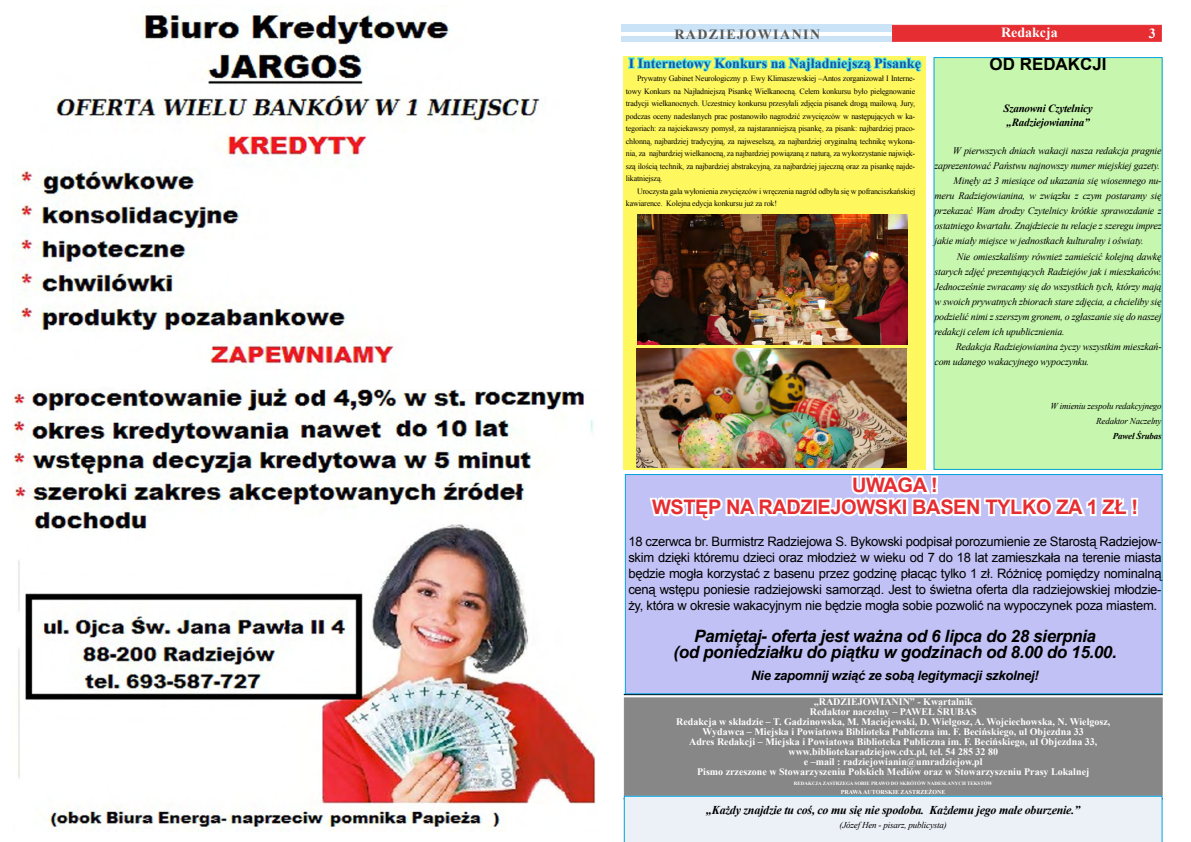
<style>
.page{position:relative;width:1191px;height:842px;background:#fff}
.page>*{position:absolute;margin:0;border:0;box-sizing:border-box;transform-origin:0 0}
.t1{font:700 20px/22px "Arial";letter-spacing:-.02em;color:#e62d32;text-align:center}
.t2{font:italic 700 17px/16px "Arial";letter-spacing:-.02em;color:#000;text-align:center}
.t3{font:700 17px "Arial";color:#000}
.t4{font:700 14px "Times New Roman";color:#1653a9}
.t5{font:700 14px "Times New Roman";letter-spacing:.1em;color:#575756}
.t6{font:700 14px "Times New Roman";color:#fff}
.t7{font:13px/16px "Arial";letter-spacing:-.02em;color:#000;text-align:justify}
.t8{font:italic 700 13px "Arial";letter-spacing:-.02em;color:#000}
.t9{font:italic 700 12px "Times New Roman";letter-spacing:-.02em;color:#000}
.t10{font:italic 700 11px/14px "Times New Roman";letter-spacing:-.02em;color:#000}
.t11{font:italic 10px "Times New Roman";letter-spacing:-.02em;color:#000}
.t12{font:700 10px/10px "Times New Roman";color:#fff;text-align:center}
.t13{font:italic 9px/15px "Times New Roman";letter-spacing:-.02em;color:#000;text-align:right}
.t14{font:italic 700 9px "Times New Roman";letter-spacing:-.02em;color:#000}
.t15{font:8px/12.5px "Times New Roman";letter-spacing:-.02em;color:#000;text-align:justify}
.t16{font:700 6px "Times New Roman";color:#fff}
.t17{font:700 5px "Times New Roman";color:#fff}
</style>
<div class="page">
<div style="left:624px;top:57px;width:302px;height:413px;background:#fff75e"></div>
<div style="left:624px;top:697px;width:538px;height:99px;background:#878787;border:1px solid #878787"></div>
<div style="left:891px;top:25px;width:270px;height:17px;background:#e62d32;border:1px solid #e62d32"></div>
<div style="left:621px;top:25px;width:270px;height:17px;background:#cae3f7"></div>
<hr style="left:621px;top:32px;width:270px;height:4px;background:#fff">
<hr style="left:624px;top:694px;width:538px;height:1px;background:#000">
<div style="left:934px;top:58px;width:228px;height:411px;background:#c7f7ae"></div>
<div style="left:625px;top:474px;width:537px;height:220px;background:#c1c1f5;border:1px solid #00a1de"></div>
<div style="left:624px;top:796px;width:538px;height:46px;background:#ecf1f8"></div>
<svg style="left:647px;top:466px;width:493px;height:55px"></svg>
<svg style="left:627px;top:56px;width:297px;height:16px"></svg>
<img style="left:637px;top:214px;width:271px;height:130px">
<img style="left:636px;top:348px;width:270px;height:120px">
<img style="left:12px;top:5px;width:584px;height:826px">
<h3 class="t5" style="left:674px;top:25px;width:147px">RADZIEJOWIANIN</h3>
<h3 class="t6" style="left:1001px;top:22px;width:58px">Redakcja</h3>
<h3 class="t6" style="left:1148px;top:24px;width:8px">3</h3>
<h3 class="t4" style="left:629px;top:53px;width:294px">I Internetowy Konkurs na Najładniejszą Pisankę</h3>
<p class="t15" style="left:626px;top:72px;width:291px;text-indent:11px">Prywatny Gabinet Neurologiczny p. Ewy Klimaszewskiej –Antos zorganizował I Interne&shy;towy Konkurs na Najładniejszą Pisankę Wielkanocną. Celem konkursu było pielęgnowanie tradycji wielkanocnych. Uczestnicy konkursu przesyłali zdjęcia pisanek drogą mailową. Jury, podczas oceny nadesłanych prac postanowiło nagrodzić zwycięzców w następujących w ka&shy;tegoriach: za najciekawszy pomysł, za najstaranniejszą pisankę, za pisank: najbardziej praco&shy;chłonną, najbardziej tradycyjną, za najweselszą, za najbardziej oryginalną technikę wykona&shy;nia, za najbardziej wielkanocną, za najbardziej powiązaną z naturą, za wykorzystanie najwięk&shy;szą ilością technik, za najbardziej abstrakcyjną, za najbardziej jajeczną oraz za pisankę najde&shy;likatniejszą.</p>
<p class="t15" style="left:626px;top:185px;width:291px;text-indent:11px">Uroczysta gala wyłonienia zwycięzców i wręczenia nagród odbyła się w pofranciszkańskiej kawiarence. Kolejna edycja konkursu już za rok!</p>
<h2 class="t3" style="left:989px;top:53px;width:119px">OD REDAKCJI</h2>
<h3 class="t10" style="left:1003px;top:101px;width:91px">Szanowni Czytelnicy „Radziejowianina”</h3>
<p class="t11" style="left:953px;top:144px;width:210px">W pierwszych dniach wakacji nasza redakcja pragnie</p>
<p class="t11" style="left:934px;top:159px;width:227px">zaprezentować Państwu najnowszy numer miejskiej gazety.</p>
<p class="t11" style="left:953px;top:174px;width:209px">Minęły aż 3 miesiące od ukazania się wiosennego nu-</p>
<p class="t11" style="left:934px;top:189px;width:229px">meru Radziejowianina, w związku z czym postaramy się</p>
<p class="t11" style="left:934px;top:204px;width:229px">przekazać Wam drodzy Czytelnicy krótkie sprawozdanie z</p>
<p class="t11" style="left:934px;top:219px;width:229px">ostatniego kwartału. Znajdziecie tu relacje z szeregu imprez</p>
<p class="t11" style="left:934px;top:234px;width:211px">jakie miały miejsce w jednostkach kulturalny i oświaty.</p>
<p class="t11" style="left:957px;top:249px;width:206px">Nie omieszkaliśmy również zamieścić kolejną dawkę</p>
<p class="t11" style="left:934px;top:264px;width:229px">starych zdjęć prezentujących Radziejów jak i mieszkańców.</p>
<p class="t11" style="left:934px;top:279px;width:229px">Jednocześnie zwracamy się do wszystkich tych, którzy mają</p>
<p class="t11" style="left:934px;top:294px;width:229px">w swoich prywatnych zbiorach stare zdjęcia, a chcieliby się</p>
<p class="t11" style="left:934px;top:309px;width:229px">podzielić nimi z szerszym gronem, o zgłaszanie się do naszej</p>
<p class="t11" style="left:934px;top:324px;width:132px">redakcji celem ich upublicznienia.</p>
<p class="t11" style="left:955px;top:339px;width:207px">Redakcja Radziejowianina życzy wszystkim mieszkań-</p>
<p class="t11" style="left:934px;top:354px;width:156px">com udanego wakacyjnego wypoczynku.</p>
<p class="t13" style="left:1050px;top:398px;width:113px">W imieniu zespołu redakcyjnego<br>Redaktor Naczelny</p>
<p class="t14" style="left:1112px;top:429px;width:50px">Paweł Śrubas</p>
<h1 class="t1" style="left:652px;top:475px;width:487px">UWAGA !<br>WSTĘP NA RADZIEJOWSKI BASEN TYLKO ZA 1 ZŁ !</h1>
<p class="t7" style="left:628px;top:534px;width:534px">18 czerwca br. Burmistrz Radziejowa S. Bykowski podpisał porozumienie ze Starostą Radziejow&shy;skim dzięki któremu dzieci oraz młodzież w wieku od 7 do 18 lat zamieszkała na terenie miasta będzie mogła korzystać z basenu przez godzinę płacąc tylko 1 zł. Różnicę pomiędzy nominalną ceną wstępu poniesie radziejowski samorząd. Jest to świetna oferta dla radziejowskiej młodzie&shy;ży, która w okresie wakacyjnym nie będzie mogła sobie pozwolić na wypoczynek poza miastem.</p>
<h2 class="t2" style="left:673px;top:629px;width:445px">Pamiętaj- oferta jest ważna od 6 lipca do 28 sierpnia<br>(od poniedziałku do piątku w godzinach od 8.00 do 15.00.</h2>
<h3 class="t8" style="left:751px;top:667px;width:289px">Nie zapomnij wziąć ze sobą legitymacji szkolnej!</h3>
<p class="t12" style="left:676px;top:696px;width:435px">„RADZIEJOWIANIN” - Kwartalnik<br>Redaktor naczelny – Paweł Śrubas<br>Redakcja w składzie – T. Gadzinowska, M. Maciejewski, D. Wielgosz, A. Wojciechowska, N. Wielgosz, Wydawca – Miejska i Powiatowa Biblioteka Publiczna im. F. Becińskiego, ul Objezdna 33<br>Adres Redakcji – Miejska i Powiatowa Biblioteka Publiczna im. F. Becińskiego, ul Objezdna 33, www.bibliotekaradziejow.cdx.pl, tel. 54 285 32 80<br>e –mail : radziejowianin@umradziejow.pl<br>Pismo zrzeszone w Stowarzyszeniu Polskich Mediów oraz w Stowarzyszeniu Prasy Lokalnej</p>
<p class="t17" style="left:794px;top:780px;width:200px">Redakcja zastrzega sobie prawo do skrótów nadesłAnych tekstów</p>
<p class="t16" style="left:841px;top:788px;width:106px">Prawa autorskie zastrzeżone</p>
<h3 class="t9" style="left:706px;top:801px;width:375px">„Każdy znajdzie tu coś, co mu się nie spodoba. Każdemu jego małe oburzenie.”</h3>
<p class="t13" style="left:839px;top:817px;width:109px">(Józef Hen - pisarz, publicysta)</p>
</div>
